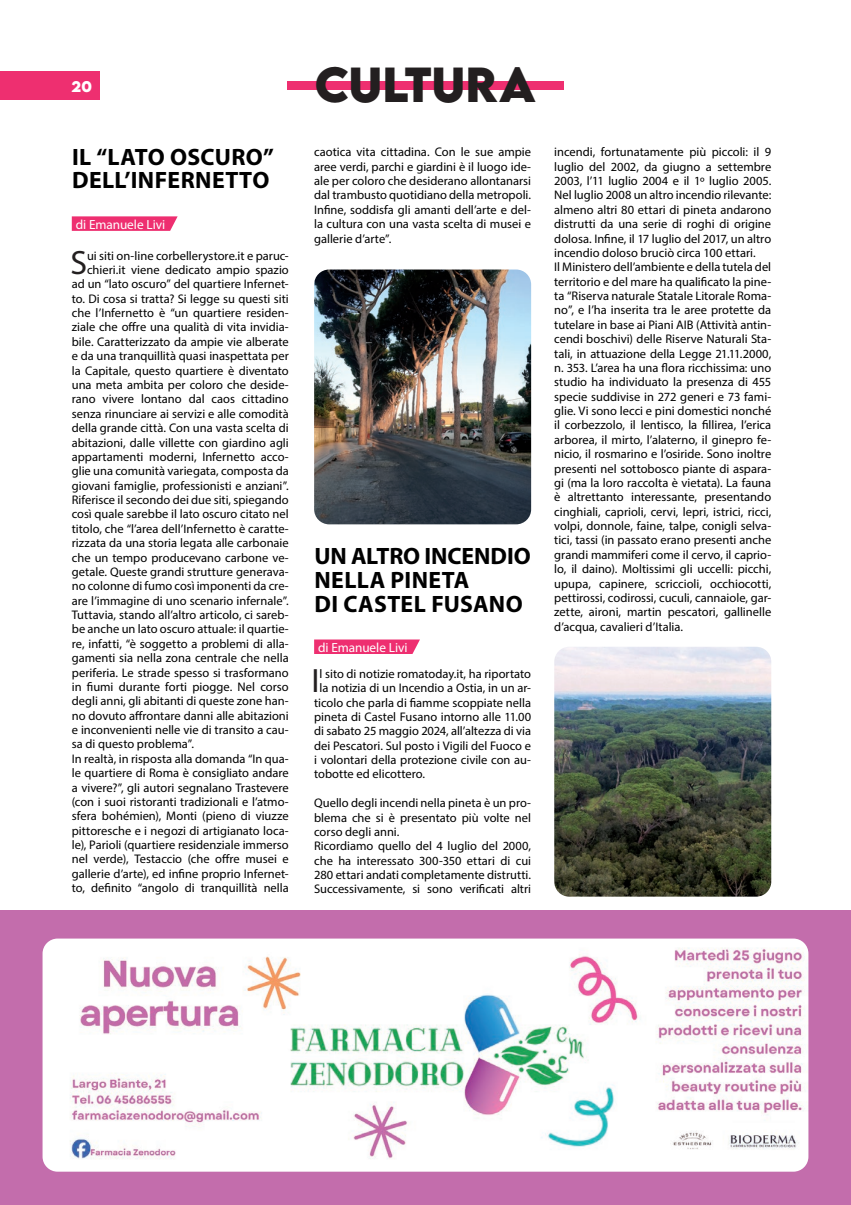
<style>
.page{position:relative;width:851px;height:1205px;background:#fff}
.page>*{position:absolute;margin:0;border:0;box-sizing:border-box;transform-origin:0 0}
.t1{font:700 43.75px "LEMONMILK";letter-spacing:-.005em;color:#231f20}
.t2{font:33.88px "Myriad Pro";color:#231f20}
.t3{font:700 23.75px/23.8px "Myriad Pro";letter-spacing:.01em;color:#000}
.t4{font:700 13.75px "LEMONMILK";color:#fff}
.t5{font:13.25px "Myriad Pro";letter-spacing:-.005em;color:#fff}
.t6{font:12.5px/14.4px "Myriad Pro";color:#000}
</style>
<div class="page">
<div style="left:287px;top:81px;width:276px;height:8px;background:#ee2f70"></div>
<div style="left:0;top:71px;width:99px;height:28px;background:#ee2f70"></div>
<div style="left:0;top:911px;width:850px;height:294px;background:#c36dac"></div>
<svg style="left:72px;top:216px;width:106px;height:15px;background:#ef3d7a"></svg>
<svg style="left:314px;top:639px;width:106px;height:15px;background:#ef3d79"></svg>
<img style="left:314px;top:269px;width:217px;height:255px">
<img style="left:554px;top:647px;width:217px;height:249px">
<img style="left:43px;top:938px;width:765px;height:233px">
<p class="t4" style="left:72px;top:77px;width:22px">20</p>
<h3 class="t3" style="left:72px;top:144px;width:203px">IL “LATO OSCURO”<br>DELL’INFERNETTO</h3>
<p class="t5" style="left:76px;top:216px;width:91px">di Emanuele Livi</p>
<h2 class="t2" style="left:70px;top:242px;width:18px">S</h2>
<p class="t6" style="left:87px;top:248px;width:203px">ui siti on-line corbellerystore.it e paruc-</p>
<p class="t6" style="left:87px;top:262px;width:203px">chieri.it viene dedicato ampio spazio</p>
<p class="t6" style="left:72px;top:277px;width:218px">ad un “lato oscuro” del quartiere Infernet-</p>
<p class="t6" style="left:72px;top:291px;width:218px">to. Di cosa si tratta? Si legge su questi siti</p>
<p class="t6" style="left:72px;top:305px;width:218px">che l’Infernetto è “un quartiere residen-</p>
<p class="t6" style="left:72px;top:320px;width:218px">ziale che offre una qualità di vita invidia-</p>
<p class="t6" style="left:72px;top:334px;width:218px">bile. Caratterizzato da ampie vie alberate</p>
<p class="t6" style="left:72px;top:349px;width:218px">e da una tranquillità quasi inaspettata per</p>
<p class="t6" style="left:72px;top:363px;width:218px">la Capitale, questo quartiere è diventato</p>
<p class="t6" style="left:72px;top:377px;width:218px">una meta ambita per coloro che deside-</p>
<p class="t6" style="left:72px;top:392px;width:218px">rano vivere lontano dal caos cittadino</p>
<p class="t6" style="left:72px;top:406px;width:218px">senza rinunciare ai servizi e alle comodità</p>
<p class="t6" style="left:72px;top:420px;width:218px">della grande città. Con una vasta scelta di</p>
<p class="t6" style="left:72px;top:435px;width:218px">abitazioni, dalle villette con giardino agli</p>
<p class="t6" style="left:72px;top:449px;width:218px">appartamenti moderni, Infernetto acco-</p>
<p class="t6" style="left:72px;top:464px;width:218px">glie una comunità variegata, composta da</p>
<p class="t6" style="left:72px;top:478px;width:218px">giovani famiglie, professionisti e anziani”.</p>
<p class="t6" style="left:72px;top:492px;width:218px">Riferisce il secondo dei due siti, spiegando</p>
<p class="t6" style="left:72px;top:507px;width:218px">così quale sarebbe il lato oscuro citato nel</p>
<p class="t6" style="left:72px;top:521px;width:218px">titolo, che “l’area dell’Infernetto è caratte-</p>
<p class="t6" style="left:72px;top:535px;width:218px">rizzata da una storia legata alle carbonaie</p>
<p class="t6" style="left:72px;top:550px;width:218px">che un tempo producevano carbone ve-</p>
<p class="t6" style="left:72px;top:564px;width:218px">getale. Queste grandi strutture generava-</p>
<p class="t6" style="left:72px;top:579px;width:218px">no colonne di fumo così imponenti da cre-</p>
<p class="t6" style="left:72px;top:593px;width:218px">are l’immagine di uno scenario infernale”.</p>
<p class="t6" style="left:72px;top:607px;width:218px">Tuttavia, stando all’altro articolo, ci sareb-</p>
<p class="t6" style="left:72px;top:622px;width:218px">be anche un lato oscuro attuale: il quartie-</p>
<p class="t6" style="left:72px;top:636px;width:218px">re, infatti, “è soggetto a problemi di alla-</p>
<p class="t6" style="left:72px;top:650px;width:218px">gamenti sia nella zona centrale che nella</p>
<p class="t6" style="left:72px;top:665px;width:218px">periferia. Le strade spesso si trasformano</p>
<p class="t6" style="left:72px;top:679px;width:218px">in fiumi durante forti piogge. Nel corso</p>
<p class="t6" style="left:72px;top:694px;width:218px">degli anni, gli abitanti di queste zone han-</p>
<p class="t6" style="left:72px;top:708px;width:218px">no dovuto affrontare danni alle abitazioni</p>
<p class="t6" style="left:72px;top:722px;width:218px">e inconvenienti nelle vie di transito a cau-</p>
<p class="t6" style="left:72px;top:737px;width:124px">sa di questo problema”.</p>
<p class="t6" style="left:72px;top:751px;width:218px">In realtà, in risposta alla domanda “In qua-</p>
<p class="t6" style="left:72px;top:765px;width:218px">le quartiere di Roma è consigliato andare</p>
<p class="t6" style="left:72px;top:780px;width:218px">a vivere?”, gli autori segnalano Trastevere</p>
<p class="t6" style="left:72px;top:794px;width:218px">(con i suoi ristoranti tradizionali e l’atmo-</p>
<p class="t6" style="left:72px;top:809px;width:218px">sfera bohémien), Monti (pieno di viuzze</p>
<p class="t6" style="left:72px;top:823px;width:218px">pittoresche e i negozi di artigianato loca-</p>
<p class="t6" style="left:72px;top:837px;width:218px">le), Parioli (quartiere residenziale immerso</p>
<p class="t6" style="left:72px;top:852px;width:218px">nel verde), Testaccio (che offre musei e</p>
<p class="t6" style="left:72px;top:866px;width:218px">gallerie d’arte), ed infine proprio Infernet-</p>
<p class="t6" style="left:72px;top:880px;width:218px">to, definito “angolo di tranquillità nella</p>
<h1 class="t1" style="left:315px;top:54px;width:222px">CULTURA</h1>
<p class="t6" style="left:314px;top:145px;width:218px;text-align:justify">caotica vita cittadina. Con le sue ampie aree verdi, parchi e giardini è il luogo ide&shy;ale per coloro che desiderano allontanarsi dal trambusto quotidiano della metropoli.<br>Infine, soddisfa gli amanti dell’arte e del&shy;la cultura con una vasta scelta di musei e gallerie d’arte”.</p>
<h3 class="t3" style="left:314px;top:543px;width:218px">UN ALTRO INCENDIO<br>NELLA PINETA<br>DI CASTEL FUSANO</h3>
<p class="t5" style="left:318px;top:639px;width:91px">di Emanuele Livi</p>
<h2 class="t2" style="left:311px;top:660px;width:10px">I</h2>
<p class="t6" style="left:319px;top:666px;width:213px">l sito di notizie romatoday.it, ha riportato</p>
<p class="t6" style="left:319px;top:680px;width:213px">la notizia di un Incendio a Ostia, in un ar-</p>
<p class="t6" style="left:314px;top:695px;width:218px">ticolo che parla di fiamme scoppiate nella</p>
<p class="t6" style="left:314px;top:709px;width:218px">pineta di Castel Fusano intorno alle 11.00</p>
<p class="t6" style="left:314px;top:724px;width:218px">di sabato 25 maggio 2024, all’altezza di via</p>
<p class="t6" style="left:314px;top:738px;width:218px">dei Pescatori. Sul posto i Vigili del Fuoco e</p>
<p class="t6" style="left:314px;top:752px;width:218px">i volontari della protezione civile con au-</p>
<p class="t6" style="left:314px;top:767px;width:112px">tobotte ed elicottero.</p>
<p class="t6" style="left:314px;top:795px;width:218px">Quello degli incendi nella pineta è un pro&shy;blema che si è presentato più volte nel corso degli anni.<br>Ricordiamo quello del 4 luglio del 2000, che ha interessato 300-350 ettari di cui 280 ettari andati completamente distrutti.<br>Successivamente, si sono verificati altri</p>
<p class="t6" style="left:554px;top:145px;width:218px">incendi, fortunatamente più piccoli: il 9 luglio del 2002, da giugno a settembre 2003, l’11 luglio 2004 e il 1º luglio 2005.<br>Nel luglio 2008 un altro incendio rilevante: almeno altri 80 ettari di pineta andarono distrutti da una serie di roghi di origine dolosa. Infine, il 17 luglio del 2017, un altro incendio doloso bruciò circa 100 ettari.<br>Il Ministero dell’ambiente e della tutela del territorio e del mare ha qualificato la pine&shy;ta “Riserva naturale Statale Litorale Roma&shy;no”, e l’ha inserita tra le aree protette da tutelare in base ai Piani AIB (Attività antin&shy;cendi boschivi) delle Riserve Naturali Sta&shy;tali, in attuazione della Legge 21.11.2000, n. 353. L’area ha una flora ricchissima: uno studio ha individuato la presenza di 455 specie suddivise in 272 generi e 73 fami&shy;glie. Vi sono lecci e pini domestici nonché il corbezzolo, il lentisco, la fillirea, l’erica arborea, il mirto, l’alaterno, il ginepro fe&shy;nicio, il rosmarino e l’osiride. Sono inoltre presenti nel sottobosco piante di aspara&shy;gi (ma la loro raccolta è vietata). La fauna è altrettanto interessante, presentando cinghiali, caprioli, cervi, lepri, istrici, ricci, volpi, donnole, faine, talpe, conigli selva&shy;tici, tassi (in passato erano presenti anche grandi mammiferi come il cervo, il caprio&shy;lo, il daino). Moltissimi gli uccelli: picchi, upupa, capinere, scriccioli, occhiocotti, pettirossi, codirossi, cuculi, cannaiole, gar&shy;zette, aironi, martin pescatori, gallinelle d’acqua, cavalieri d’Italia.</p>
</div>
